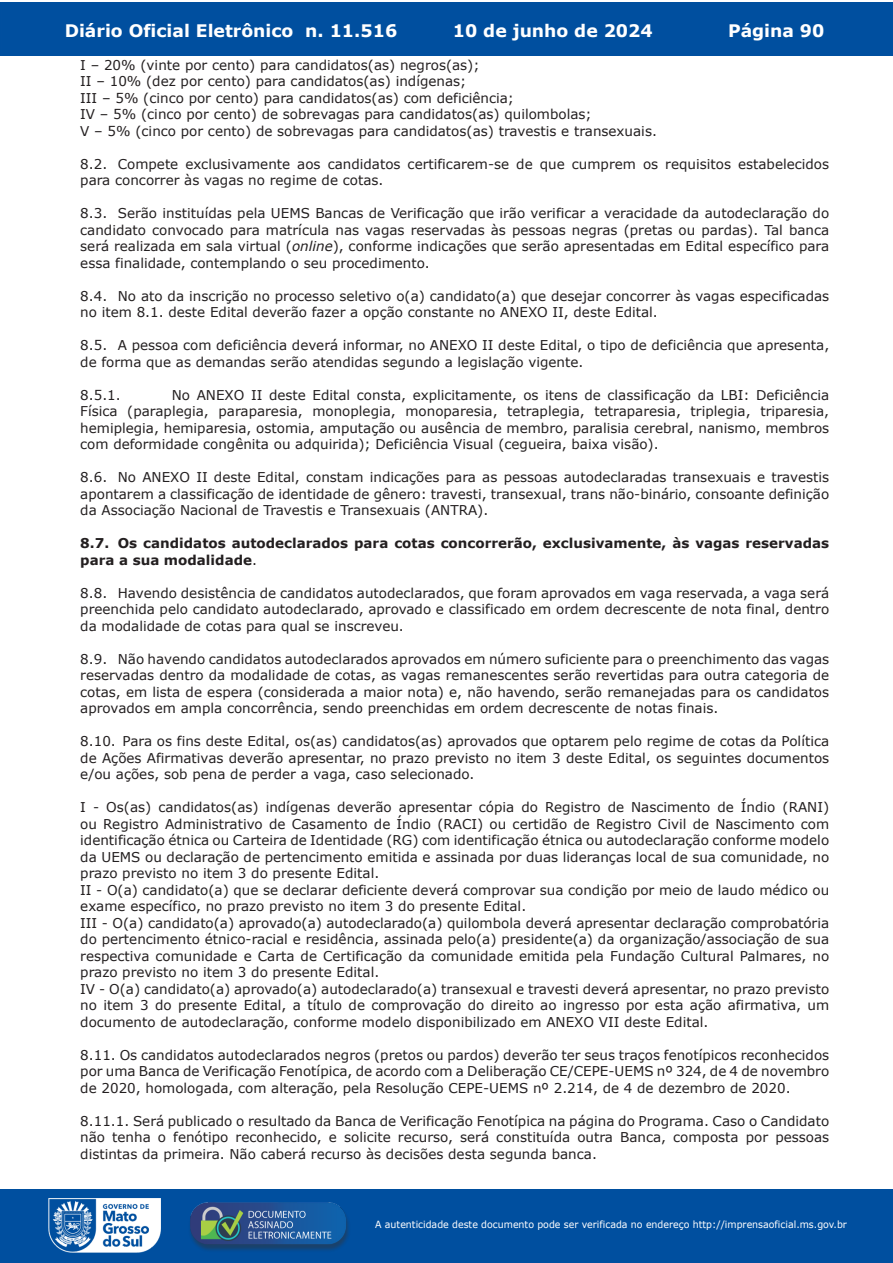
<style>
.page{position:relative;width:893px;height:1263px;background:#fff}
.page>*{position:absolute;margin:0;border:0;box-sizing:border-box;transform-origin:0 0}
.t1{font:700 17.25px "Verdana";color:#fff}
.t2{font:13.5px/16.5px "Verdana";color:#231f20;text-align:justify}
.t3{font:700 13.5px/16.5px "Verdana";color:#231f20}
.t4{font:9.9px "Verdana";color:#fff;scale:.95 1}
.s1{font-style:italic}
.s2{font-weight:400}
</style>
<div class="page">
<div style="left:0;top:2px;width:893px;height:53px;background:#004f9f"></div>
<div style="left:1px;top:1189px;width:892px;height:74px;background:#004f9f"></div>
<img style="left:49px;top:1198px;width:111px;height:54px">
<img style="left:185px;top:1201px;width:168px;height:54px">
<p class="t1" style="left:65px;top:18px;width:334px">Diário Oficial Eletrônico n. 11.516</p>
<p class="t1" style="left:453px;top:18px;width:201px">10 de junho de 2024</p>
<p class="t1" style="left:728px;top:18px;width:98px">Página 90</p>
<p class="t2" style="left:80px;top:57px;width:578px;text-align:left">I – 20% (vinte por cento) para candidatos(as) negros(as);<br>II – 10% (dez por cento) para candidatos(as) indígenas;<br>III – 5% (cinco por cento) para candidatos(as) com deficiência;<br>IV – 5% (cinco por cento) de sobrevagas para candidatos(as) quilombolas;<br>V – 5% (cinco por cento) de sobrevagas para candidatos(as) travestis e transexuais.</p>
<p class="t2" style="left:80px;top:156px;width:750px">8.2. Compete exclusivamente aos candidatos certificarem-se de que cumprem os requisitos estabelecidos para concorrer às vagas no regime de cotas.</p>
<p class="t2" style="left:80px;top:205px;width:750px">8.3. Serão instituídas pela UEMS Bancas de Verificação que irão verificar a veracidade da autodeclaração do candidato convocado para matrícula nas vagas reservadas às pessoas negras (pretas ou pardas). Tal banca será realizada em sala virtual (<span class="s1">online</span>), conforme indicações que serão apresentadas em Edital específico para essa finalidade, contemplando o seu procedimento.</p>
<p class="t2" style="left:80px;top:288px;width:750px">8.4. No ato da inscrição no processo seletivo o(a) candidato(a) que desejar concorrer às vagas especificadas no item 8.1. deste Edital deverão fazer a opção constante no ANEXO II, deste Edital.</p>
<p class="t2" style="left:80px;top:337px;width:750px">8.5. A pessoa com deficiência deverá informar, no ANEXO II deste Edital, o tipo de deficiência que apresenta, de forma que as demandas serão atendidas segundo a legislação vigente.</p>
<p class="t2" style="left:80px;top:386px;width:42px">8.5.1.</p>
<p class="t2" style="left:80px;top:386px;width:750px;text-indent:92px">No ANEXO II deste Edital consta, explicitamente, os itens de classificação da LBI: Deficiência Física (paraplegia, paraparesia, monoplegia, monoparesia, tetraplegia, tetraparesia, triplegia, triparesia, hemiplegia, hemiparesia, ostomia, amputação ou ausência de membro, paralisia cerebral, nanismo, membros com deformidade congênita ou adquirida); Deficiência Visual (cegueira, baixa visão).</p>
<p class="t2" style="left:80px;top:469px;width:750px">8.6. No ANEXO II deste Edital, constam indicações para as pessoas autodeclaradas transexuais e travestis apontarem a classificação de identidade de gênero: travesti, transexual, trans não-binário, consoante definição da Associação Nacional de Travestis e Transexuais (ANTRA).</p>
<p class="t3" style="left:80px;top:535px;width:750px">8.7. Os candidatos autodeclarados para cotas concorrerão, exclusivamente, às vagas reservadas para a sua modalidade<span class="s2">.</span></p>
<p class="t2" style="left:80px;top:584px;width:750px">8.8. Havendo desistência de candidatos autodeclarados, que foram aprovados em vaga reservada, a vaga será preenchida pelo candidato autodeclarado, aprovado e classificado em ordem decrescente de nota final, dentro da modalidade de cotas para qual se inscreveu.</p>
<p class="t2" style="left:80px;top:650px;width:750px">8.9. Não havendo candidatos autodeclarados aprovados em número suficiente para o preenchimento das vagas reservadas dentro da modalidade de cotas, as vagas remanescentes serão revertidas para outra categoria de cotas, em lista de espera (considerada a maior nota) e, não havendo, serão remanejadas para os candidatos aprovados em ampla concorrência, sendo preenchidas em ordem decrescente de notas finais.</p>
<p class="t2" style="left:80px;top:733px;width:750px">8.10. Para os fins deste Edital, os(as) candidatos(as) aprovados que optarem pelo regime de cotas da Política de Ações Afirmativas deverão apresentar, no prazo previsto no item 3 deste Edital, os seguintes documentos e/ou ações, sob pena de perder a vaga, caso selecionado.</p>
<p class="t2" style="left:80px;top:799px;width:750px;text-align:left">I - Os(as) candidatos(as) indígenas deverão apresentar cópia do Registro de Nascimento de Índio (RANI) ou Registro Administrativo de Casamento de Índio (RACI) ou certidão de Registro Civil de Nascimento com identificação étnica ou Carteira de Identidade (RG) com identificação étnica ou autodeclaração conforme modelo da UEMS ou declaração de pertencimento emitida e assinada por duas lideranças local de sua comunidade, no prazo previsto no item 3 do presente Edital.<br>II - O(a) candidato(a) que se declarar deficiente deverá comprovar sua condição por meio de laudo médico ou exame específico, no prazo previsto no item 3 do presente Edital.<br>III - O(a) candidato(a) aprovado(a) autodeclarado(a) quilombola deverá apresentar declaração comprobatória do pertencimento étnico-racial e residência, assinada pelo(a) presidente(a) da organização/associação de sua respectiva comunidade e Carta de Certificação da comunidade emitida pela Fundação Cultural Palmares, no prazo previsto no item 3 do presente Edital.<br>IV - O(a) candidato(a) aprovado(a) autodeclarado(a) transexual e travesti deverá apresentar, no prazo previsto no item 3 do presente Edital, a título de comprovação do direito ao ingresso por esta ação afirmativa, um documento de autodeclaração, conforme modelo disponibilizado em ANEXO VII deste Edital.</p>
<p class="t2" style="left:80px;top:1046px;width:750px">8.11. Os candidatos autodeclarados negros (pretos ou pardos) deverão ter seus traços fenotípicos reconhecidos por uma Banca de Verificação Fenotípica, de acordo com a Deliberação CE/CEPE-UEMS nº 324, de 4 de novembro de 2020, homologada, com alteração, pela Resolução CEPE-UEMS nº 2.214, de 4 de dezembro de 2020.</p>
<p class="t2" style="left:80px;top:1112px;width:750px">8.11.1. Será publicado o resultado da Banca de Verificação Fenotípica na página do Programa. Caso o Candidato não tenha o fenótipo reconhecido, e solicite recurso, será constituída outra Banca, composta por pessoas distintas da primeira. Não caberá recurso às decisões desta segunda banca.</p>
<p class="t4" style="left:375px;top:1218px;width:498px">A autenticidade deste documento pode ser verificada no endereço http://imprensaoficial.ms.gov.br</p>
</div>
